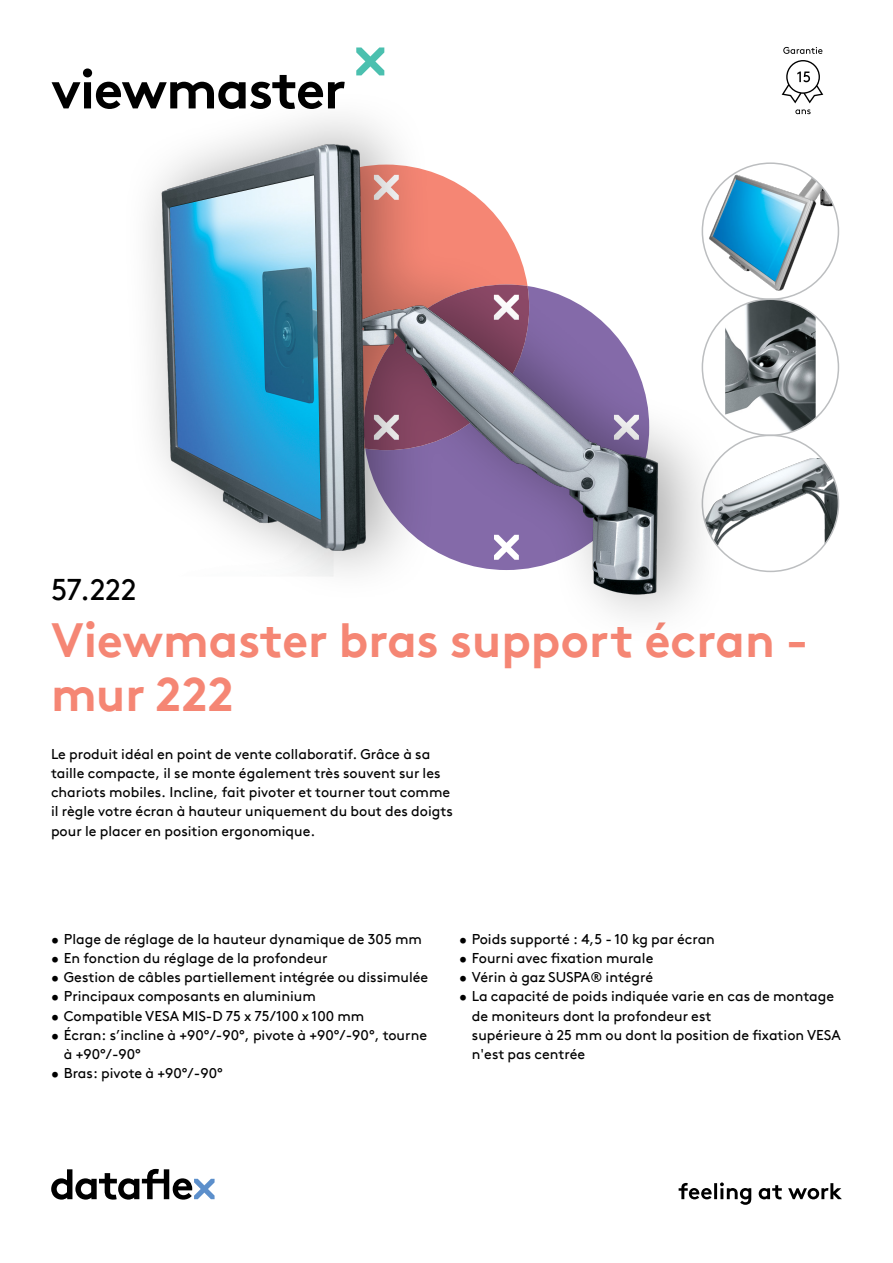
<style>
.page{position:relative;width:893px;height:1263px;background:#fff}
.page>*{position:absolute;margin:0;border:0;box-sizing:border-box;transform-origin:0 0}
.hoofdstuk{font:700 54px "Brown Pro TT";letter-spacing:-.02em;color:#000}
.productnaam{font:700 48px/54px "Brown Pro TT";color:#f58674}
.productnummer{font:30px "Brown Pro TT";color:#000}
.omschrijving{font:14.25px/19.2px "Brown Pro TT";color:#000}
</style>
<div class="page">
<svg style="left:51px;top:1169px;width:164px;height:30px"></svg>
<svg style="left:679px;top:1182px;width:163px;height:23px"></svg>
<svg style="left:356px;top:47px;width:28px;height:28px"></svg>
<img style="left:729px;top:171px;width:109px;height:120px">
<img style="left:729px;top:301px;width:87px;height:134px">
<img style="left:729px;top:458px;width:109px;height:91px">
<div style="left:121px;top:87px;width:608px;height:560px;background:#000;opacity:.35"></div>
<img style="left:143px;top:133px;width:523px;height:473px">
<svg style="left:782px;top:60px;width:41px;height:43px"></svg>
<svg style="left:783px;top:47px;width:39px;height:7px"></svg>
<svg style="left:795px;top:109px;width:16px;height:5px"></svg>
<p class="hoofdstuk" style="left:51px;top:46px;width:297px">viewmaster</p>
<p class="productnummer" style="left:51px;top:566px;width:87px">57.222</p>
<p class="productnaam" style="left:51px;top:608px;width:759px">Viewmaster bras support écran - mur 222</p>
<p class="omschrijving" style="left:51px;top:743px;width:403px">Le produit idéal en point de vente collaboratif. Grâce à sa taille compacte, il se monte également très souvent sur les chariots mobiles. Incline, fait pivoter et tourner tout comme il règle votre écran à hauteur uniquement du bout des doigts pour le placer en position ergonomique.</p>
<p class="omschrijving" style="left:51px;top:928px;width:372px">• Plage de réglage de la hauteur dynamique de 305 mm</p>
<p class="omschrijving" style="left:51px;top:947px;width:278px">• En fonction du réglage de la profondeur</p>
<p class="omschrijving" style="left:51px;top:966px;width:379px">• Gestion de câbles partiellement intégrée ou dissimulée</p>
<p class="omschrijving" style="left:51px;top:986px;width:266px">• Principaux composants en aluminium</p>
<p class="omschrijving" style="left:51px;top:1005px;width:315px">• Compatible VESA MIS-D 75 x 75/100 x 100 mm</p>
<p class="omschrijving" style="left:64px;top:1024px;width:365px;text-indent:-13px">• Écran: s’incline à +90°/-90°, pivote à +90°/-90°, tourne à +90°/-90°</p>
<p class="omschrijving" style="left:51px;top:1062px;width:173px">• Bras: pivote à +90°/-90°</p>
<p class="omschrijving" style="left:459px;top:928px;width:257px">• Poids supporté : 4,5 - 10 kg par écran</p>
<p class="omschrijving" style="left:459px;top:947px;width:196px">• Fourni avec fixation murale</p>
<p class="omschrijving" style="left:459px;top:966px;width:196px">• Vérin à gaz SUSPA® intégré</p>
<p class="omschrijving" style="left:472px;top:986px;width:371px;text-indent:-13px">• La capacité de poids indiquée varie en cas de montage de moniteurs dont la profondeur est<br>supérieure à 25 mm ou dont la position de fixation VESA n'est pas centrée</p>
</div>
